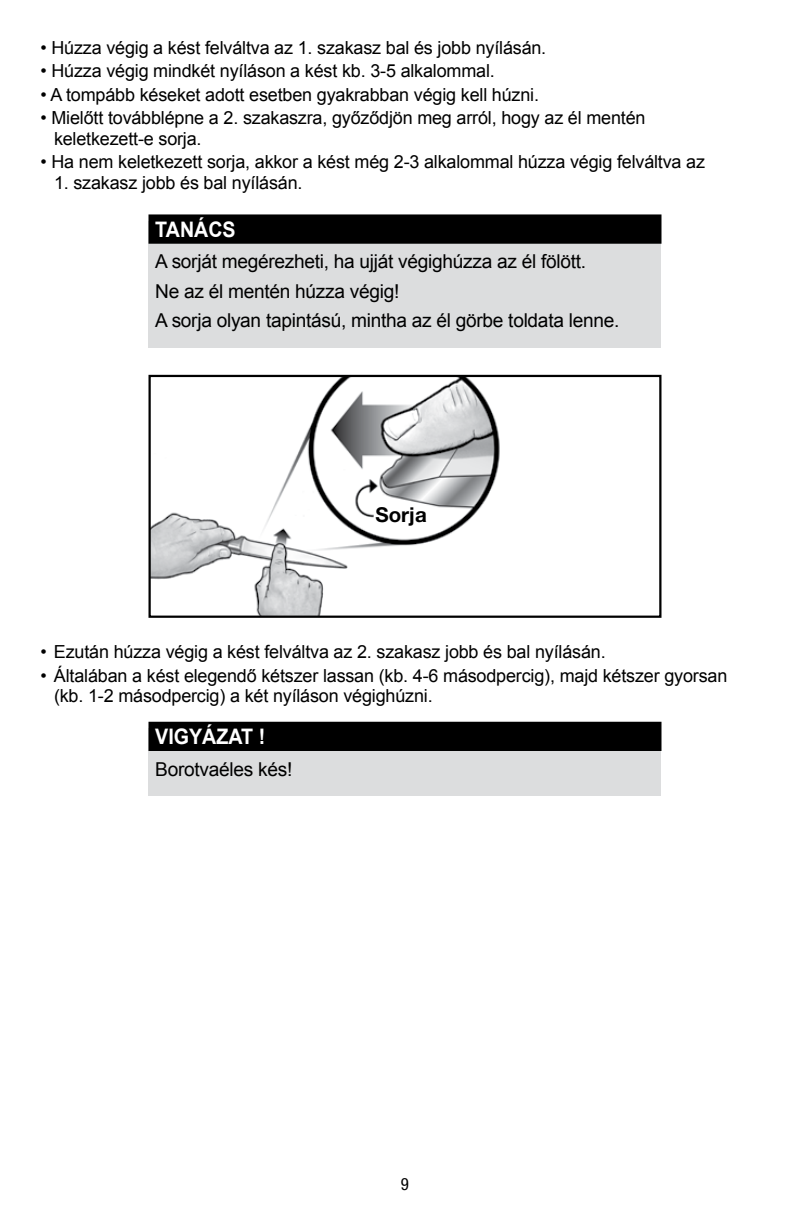
<style>
.page{position:relative;width:810px;height:1215px;background:#fff}
.page>*{position:absolute;margin:0;border:0;box-sizing:border-box;transform-origin:0 0}
.t1{font:700 21.38px "Arial";color:#fff;scale:.92 1}
.t2{font:700 20.47px "Helvetica Neue LT Std";color:#000}
.t3{font:19.12px/29.2px "Arial";letter-spacing:-.015em;color:#000}
.t4{font:18px/20.2px "Arial";letter-spacing:-.01em;color:#000}
.t5{font:condensed 16.88px "Helvetica Neue LT Std";color:#000}
</style>
<div class="page">
<div style="left:148px;top:729px;width:514px;height:67px;background:#dcddde"></div>
<div style="left:148px;top:722px;width:514px;height:29px;background:#000"></div>
<div style="left:148px;top:221px;width:514px;height:127px;background:#dcddde"></div>
<div style="left:148px;top:214px;width:514px;height:30px;background:#000"></div>
<img style="left:151px;top:378px;width:349px;height:237px">
<div style="left:376px;top:506px;width:43px;height:18px;background:#fff"></div>
<div style="left:148px;top:375px;width:514px;height:243px;border:2px solid #000"></div>
<p class="t4" style="left:40px;top:37px;width:507px">• Húzza végig a kést felváltva az 1. szakasz bal és jobb nyílásán.</p>
<p class="t4" style="left:40px;top:61px;width:456px">• Húzza végig mindkét nyíláson a kést kb. 3-5 alkalommal.</p>
<p class="t4" style="left:40px;top:85px;width:500px">• A tompább késeket adott esetben gyakrabban végig kell húzni.</p>
<p class="t4" style="left:54px;top:108px;width:593px;text-indent:-14px">• Mielőtt továbblépne a 2. szakaszra, győződjön meg arról, hogy az él mentén keletkezett-e sorja.</p>
<p class="t4" style="left:40px;top:152px;width:666px">• Ha nem keletkezett sorja, akkor a kést még 2-3 alkalommal húzza végig felváltva az</p>
<p class="t4" style="left:54px;top:172px;width:250px">1. szakasz jobb és bal nyílásán.</p>
<p class="t1" style="left:155px;top:215px;width:16px">TANÁCS</p>
<p class="t3" style="left:155px;top:247px;width:466px">A sorját megérezheti, ha ujját végighúzza az él fölött.<br>Ne az él mentén húzza végig!<br>A sorja olyan tapintású, mintha az él görbe toldata lenne.</p>
<p class="t2" style="left:375px;top:502px;width:53px">Sorja</p>
<p class="t4" style="left:40px;top:642px;width:567px">• Ezután húzza végig a kést felváltva az 2. szakasz jobb és bal nyílásán.</p>
<p class="t4" style="left:54px;top:665px;width:675px;text-indent:-14px">• Általában a kést elegendő kétszer lassan (kb. 4-6 másodpercig), majd kétszer gyorsan (kb. 1-2 másodpercig) a két nyíláson végighúzni.</p>
<p class="t1" style="left:155px;top:722px;width:29px">VIGYÁZAT</p>
<p class="t1" style="left:259px;top:722px;width:9px">!</p>
<p class="t3" style="left:155px;top:755px;width:139px">Borotvaéles kés!</p>
<p class="t5" style="left:401px;top:1174px;width:10px">9</p>
</div>
